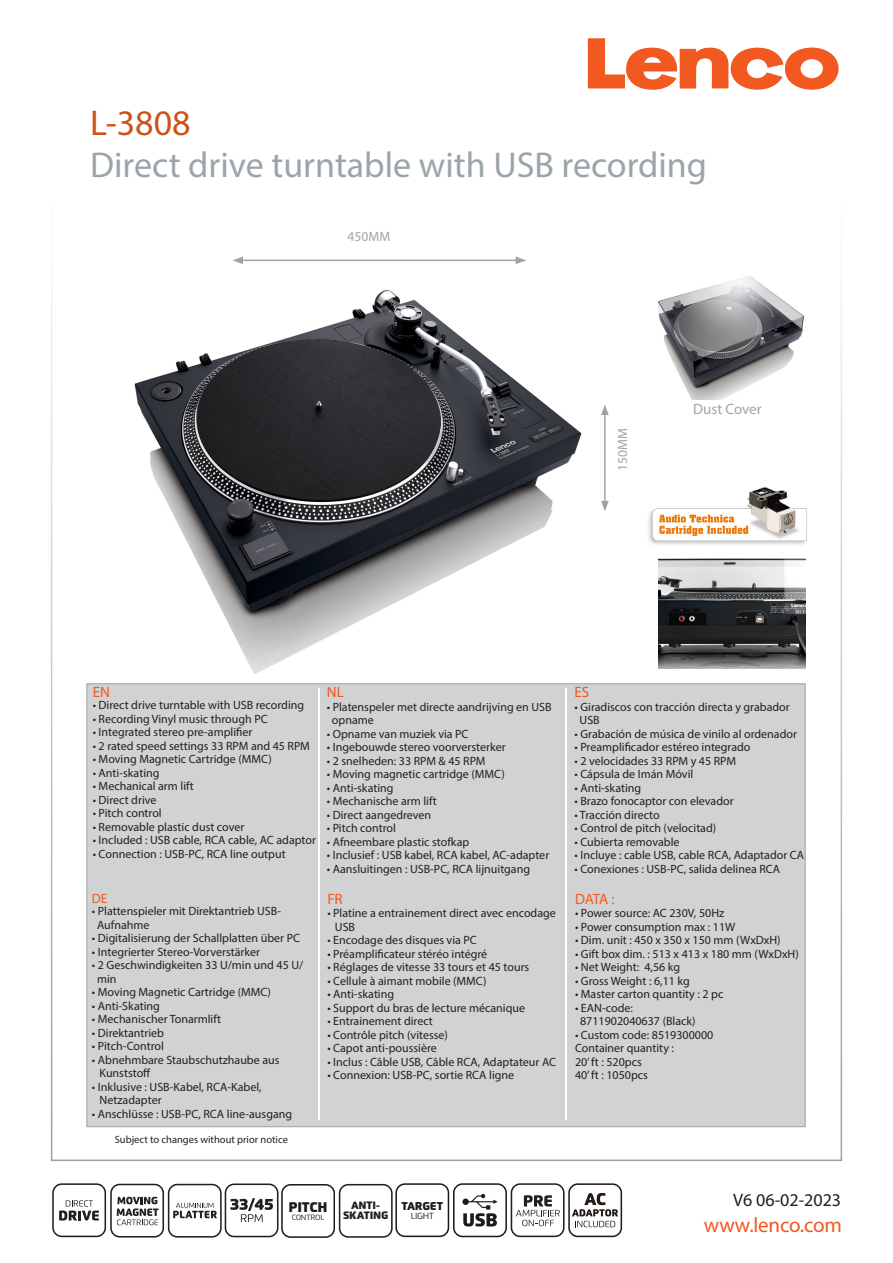
<style>
.page{position:relative;width:893px;height:1263px;background:#fff}
.page>*{position:absolute;margin:0;border:0;box-sizing:border-box;transform-origin:0 0}
.t1{font:36px "Myriad Pro";color:#9ba5a9}
.t2{font:36px "Myriad Pro";color:#cc5218}
.t3{font:21px "Myriad Pro";letter-spacing:-.01em;color:#f15921}
.t4{font:18px "Myriad Pro";color:#231f20}
.t5{font:15px "Myriad Pro";color:#f15921}
.t6{font:15px "Myriad Pro";color:#9ba5a9}
.t7{font:900 13.95px "Flexo";letter-spacing:-.025em;color:#1c1c1a;scale:1.05 1}
.t8{font:13.5px "Myriad Pro";letter-spacing:.005em;color:#9ba5a9}
.t9{font:13.5px "Myriad Pro";color:#f15921}
.t10{font:12px/13.5px "Myriad Pro";color:#231f20}
.t11{font:900 11.4px "Flexo";letter-spacing:-.025em;color:#1c1c1a;scale:1.05 1}
.t12{font:900 10.8px/10.2px "Flexo";letter-spacing:-.02em;color:#231f20;text-align:center;scale:1.05 1}
.t13{font:10.5px "Myriad Pro";color:#231f20}
.t14{font:8.85px "Flexo";letter-spacing:-.025em;color:#1c1c1a;scale:1.05 1}
.t15{font:7.65px "Flexo";letter-spacing:-.025em;color:#1c1c1a;scale:1.05 1}
</style>
<div class="page">
<svg style="left:588px;top:38px;width:251px;height:52px"></svg>
<hr style="left:604px;top:413px;width:2px;height:90px;background:#9ba5a9">
<svg style="left:601px;top:405px;width:8px;height:10px"></svg>
<svg style="left:601px;top:501px;width:8px;height:10px"></svg>
<hr style="left:241px;top:260px;width:277px;height:1px;background:#9ba5a9">
<svg style="left:233px;top:256px;width:10px;height:8px"></svg>
<svg style="left:516px;top:256px;width:10px;height:8px"></svg>
<img style="left:134px;top:289px;width:448px;height:385px">
<div style="left:87px;top:684px;width:718px;height:443px;background:#d1d2d4;border:1px solid #9d9fa2"></div>
<hr style="left:319px;top:688px;width:1px;height:431px;background:#fff">
<img style="left:659px;top:558px;width:146px;height:110px">
<hr style="left:565px;top:688px;width:2px;height:431px;background:#fff">
<img style="left:648px;top:486px;width:159px;height:59px">
<svg style="left:52px;top:1183px;width:570px;height:55px"></svg>
<img style="left:658px;top:276px;width:146px;height:123px">
<p class="t2" style="left:90px;top:100px;width:102px">L-3808</p>
<p class="t1" style="left:90px;top:142px;width:618px">Direct drive turntable with USB recording</p>
<p class="t8" style="left:348px;top:228px;width:44px">450MM</p>
<p class="t8" style="left:614px;top:471px;width:44px;rotate:-90deg">150MM</p>
<p class="t6" style="left:693px;top:400px;width:70px">Dust Cover</p>
<p class="t5" style="left:93px;top:683px;width:19px">EN</p>
<p class="t10" style="left:93px;top:698px;width:213px">• Direct drive turntable with USB recording</p>
<p class="t10" style="left:93px;top:712px;width:177px">• Recording Vinyl music through PC</p>
<p class="t10" style="left:93px;top:725px;width:161px">• Integrated stereo pre-amplifier</p>
<p class="t10" style="left:93px;top:739px;width:219px">• 2 rated speed settings 33 RPM and 45 RPM</p>
<p class="t10" style="left:93px;top:752px;width:181px">• Moving Magnetic Cartridge (MMC)</p>
<p class="t10" style="left:93px;top:766px;width:68px">• Anti-skating</p>
<p class="t10" style="left:93px;top:779px;width:103px">• Mechanical arm lift</p>
<p class="t10" style="left:93px;top:793px;width:65px">• Direct drive</p>
<p class="t10" style="left:93px;top:806px;width:71px">• Pitch control</p>
<p class="t10" style="left:93px;top:820px;width:153px">• Removable plastic dust cover</p>
<p class="t10" style="left:93px;top:833px;width:225px">• Included : USB cable, RCA cable, AC adaptor</p>
<p class="t10" style="left:93px;top:847px;width:194px">• Connection : USB-PC, RCA line output</p>
<p class="t9" style="left:92px;top:890px;width:17px">DE</p>
<p class="t10" style="left:97px;top:904px;width:185px;text-indent:-5px">• Plattenspieler mit Direktantrieb USB-<br>Aufnahme</p>
<p class="t10" style="left:92px;top:931px;width:210px">• Digitalisierung der Schallplatten über PC</p>
<p class="t10" style="left:92px;top:944px;width:170px">• Integrierter Stereo-Vorverstärker</p>
<p class="t10" style="left:97px;top:958px;width:208px;text-indent:-5px">• 2 Geschwindigkeiten 33 U/min und 45 U/ min</p>
<p class="t10" style="left:92px;top:985px;width:181px">• Moving Magnetic Cartridge (MMC)</p>
<p class="t10" style="left:92px;top:998px;width:69px">• Anti-Skating</p>
<p class="t10" style="left:92px;top:1012px;width:131px">• Mechanischer Tonarmlift</p>
<p class="t10" style="left:92px;top:1025px;width:74px">• Direktantrieb</p>
<p class="t10" style="left:92px;top:1039px;width:73px">• Pitch-Control</p>
<p class="t10" style="left:100px;top:1052px;width:181px;text-indent:-8px">• Abnehmbare Staubschutzhaube aus<br>Kunststoff</p>
<p class="t10" style="left:92px;top:1079px;width:171px">• Inklusive : USB-Kabel, RCA-Kabel,</p>
<p class="t10" style="left:100px;top:1093px;width:64px">Netzadapter</p>
<p class="t10" style="left:92px;top:1107px;width:202px">• Anschlüsse : USB-PC, RCA line-ausgang</p>
<p class="t13" style="left:115px;top:1133px;width:175px">Subject to changes without prior notice</p>
<p class="t5" style="left:327px;top:683px;width:18px">NL</p>
<p class="t10" style="left:332px;top:700px;width:221px;text-indent:-5px">• Platenspeler met directe aandrijving en USB opname</p>
<p class="t10" style="left:327px;top:727px;width:143px">• Opname van muziek via PC</p>
<p class="t10" style="left:327px;top:740px;width:180px">• Ingebouwde stereo voorversterker</p>
<p class="t10" style="left:327px;top:754px;width:160px">• 2 snelheden: 33 RPM &amp; 45 RPM</p>
<p class="t10" style="left:327px;top:767px;width:179px">• Moving magnetic cartridge (MMC)</p>
<p class="t10" style="left:327px;top:781px;width:68px">• Anti-skating</p>
<p class="t10" style="left:327px;top:794px;width:111px">• Mechanische arm lift</p>
<p class="t10" style="left:327px;top:808px;width:106px">• Direct aangedreven</p>
<p class="t10" style="left:327px;top:821px;width:71px">• Pitch control</p>
<p class="t10" style="left:327px;top:835px;width:144px">• Afneembare plastic stofkap</p>
<p class="t10" style="left:327px;top:848px;width:224px">• Inclusief : USB kabel, RCA kabel, AC-adapter</p>
<p class="t10" style="left:327px;top:862px;width:205px">• Aansluitingen : USB-PC, RCA lijnuitgang</p>
<p class="t5" style="left:327px;top:889px;width:17px">FR</p>
<p class="t10" style="left:335px;top:906px;width:222px;text-indent:-8px">• Platine a entrainement direct avec encodage<br>USB</p>
<p class="t10" style="left:327px;top:933px;width:151px">• Encodage des disques via PC</p>
<p class="t10" style="left:327px;top:946px;width:161px">• Préamplificateur stéréo intégré</p>
<p class="t10" style="left:327px;top:960px;width:203px">• Réglages de vitesse 33 tours et 45 tours</p>
<p class="t10" style="left:327px;top:973px;width:161px">• Cellule à aimant mobile (MMC)</p>
<p class="t10" style="left:327px;top:987px;width:68px">• Anti-skating</p>
<p class="t10" style="left:327px;top:1000px;width:199px">• Support du bras de lecture mécanique</p>
<p class="t10" style="left:327px;top:1014px;width:107px">• Entrainement direct</p>
<p class="t10" style="left:327px;top:1027px;width:122px">• Contrôle pitch (vitesse)</p>
<p class="t10" style="left:327px;top:1041px;width:111px">• Capot anti-poussière</p>
<p class="t10" style="left:327px;top:1054px;width:230px">• Inclus : Câble USB, Câble RCA, Adaptateur AC</p>
<p class="t10" style="left:327px;top:1068px;width:188px">• Connexion: USB-PC, sortie RCA ligne</p>
<p class="t5" style="left:574px;top:683px;width:16px">ES</p>
<p class="t10" style="left:580px;top:700px;width:212px;text-indent:-5px">• Giradiscos con tracción directa y grabador<br>USB</p>
<p class="t10" style="left:574px;top:727px;width:224px">• Grabación de música de vinilo al ordenador</p>
<p class="t10" style="left:574px;top:740px;width:178px">• Preamplificador estéreo integrado</p>
<p class="t10" style="left:574px;top:754px;width:163px">• 2 velocidades 33 RPM y 45 RPM</p>
<p class="t10" style="left:574px;top:767px;width:120px">• Cápsula de Imán Móvil</p>
<p class="t10" style="left:574px;top:781px;width:68px">• Anti-skating</p>
<p class="t10" style="left:574px;top:794px;width:161px">• Brazo fonocaptor con elevador</p>
<p class="t10" style="left:574px;top:808px;width:87px">• Tracción directo</p>
<p class="t10" style="left:574px;top:821px;width:143px">• Control de pitch (velocitad)</p>
<p class="t10" style="left:574px;top:835px;width:107px">• Cubierta removable</p>
<p class="t10" style="left:574px;top:848px;width:231px">• Incluye : cable USB, cable RCA, Adaptador CA</p>
<p class="t10" style="left:574px;top:862px;width:207px">• Conexiones : USB-PC, salida delinea RCA</p>
<p class="t5" style="left:575px;top:889px;width:41px">DATA :</p>
<p class="t10" style="left:575px;top:906px;width:151px">• Power source: AC 230V, 50Hz</p>
<p class="t10" style="left:575px;top:919px;width:162px">• Power consumption max : 11W</p>
<p class="t10" style="left:575px;top:933px;width:207px">• Dim. unit : 450 x 350 x 150 mm (WxDxH)</p>
<p class="t10" style="left:575px;top:946px;width:225px">• Gift box dim. : 513 x 413 x 180 mm (WxDxH)</p>
<p class="t10" style="left:575px;top:960px;width:107px">• Net Weight: 4,56 kg</p>
<p class="t10" style="left:575px;top:973px;width:116px">• Gross Weight : 6,11 kg</p>
<p class="t10" style="left:575px;top:987px;width:150px">• Master carton quantity : 2 pc</p>
<p class="t10" style="left:575px;top:1000px;width:60px">• EAN-code:</p>
<p class="t10" style="left:580px;top:1014px;width:117px">8711902040637 (Black)</p>
<p class="t10" style="left:575px;top:1027px;width:140px">• Custom code: 8519300000</p>
<p class="t10" style="left:575px;top:1041px;width:101px">Container quantity :</p>
<p class="t10" style="left:575px;top:1054px;width:68px">20’ ft : 520pcs</p>
<p class="t10" style="left:575px;top:1068px;width:75px">40’ ft : 1050pcs</p>
<p class="t7" style="left:289px;top:1198px;width:39px">PITCH</p>
<p class="t15" style="left:292px;top:1212px;width:32px">CONTROL</p>
<p class="t12" style="left:343px;top:1200px;width:45px">ANTI-<br>SKATING</p>
<p class="t11" style="left:402px;top:1199px;width:41px">TARGET</p>
<p class="t14" style="left:411px;top:1211px;width:23px">LIGHT</p>
<p class="t4" style="left:733px;top:1189px;width:110px">V6 06-02-2023</p>
<p class="t3" style="left:704px;top:1212px;width:139px">www.lenco.com</p>
</div>
